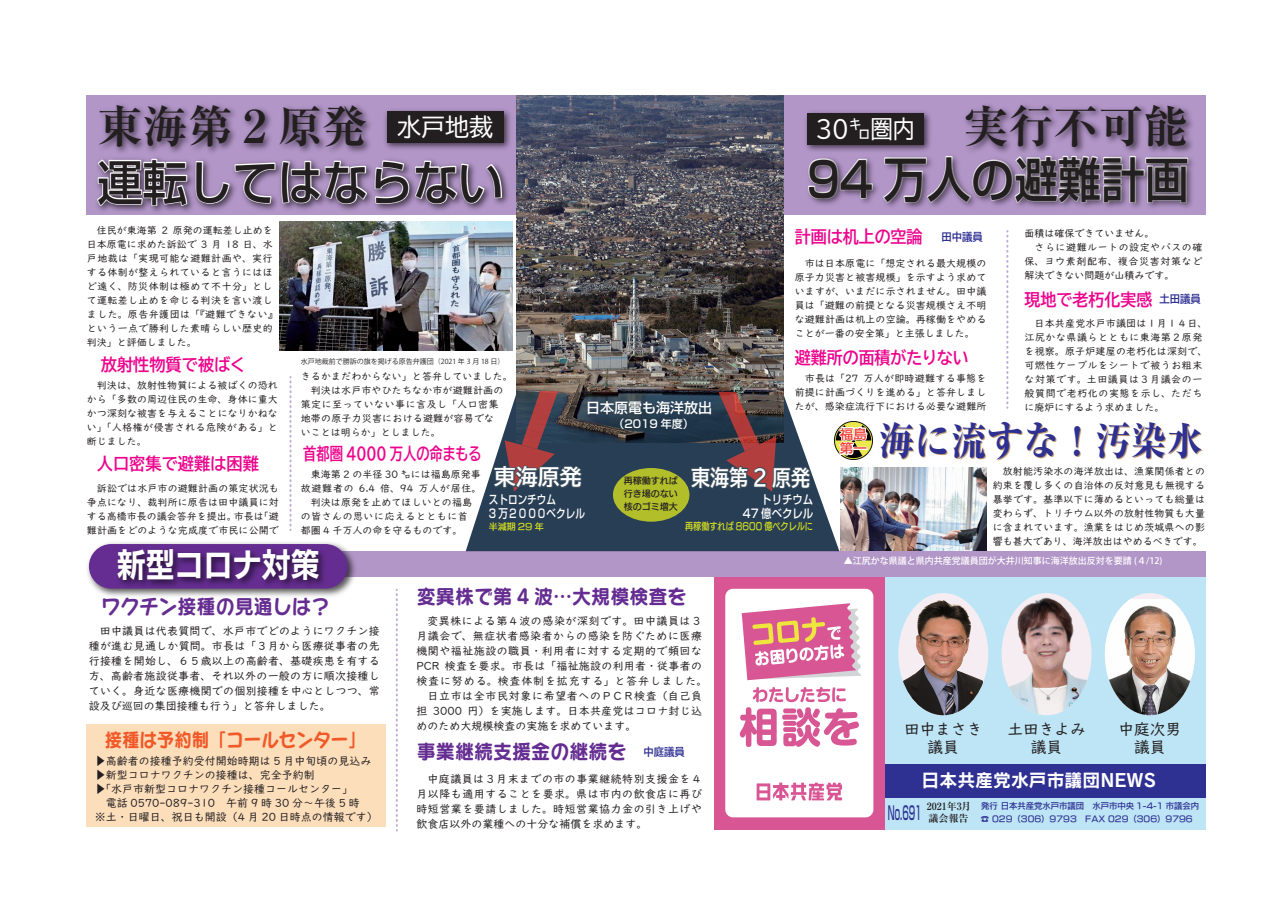
<style>
.page{position:relative;width:1287px;height:899px;background:#fff}
.page>*{position:absolute;margin:0;border:0;box-sizing:border-box;transform-origin:0 0}
.t1{font:500 48px "Shin Go Pro";color:#231f20;scale:.94 1}
.t2{font:500 48px "Shin Go Pro";color:#231f20;scale:.91 1}
.t3{font:700 45px "Ryumin Pro";color:#231f20}
.t4{font:800 39.2px "Ryumin Pro";color:#2e3092;scale:.9 1}
.t5{font:32.7px "New Rodin Pro B";color:#fff;scale:.89 1}
.t6{font:24px "BIZ UDP Gothic";color:#fff;scale:.91 1}
.t7{font:24px "BIZ UDP Gothic";color:#fff}
.t8{font:22px "BIZ UDP Gothic Bold";color:#fff;scale:.86 1}
.t9{font:22px "BIZ UDP Gothic Bold";color:#fff}
.t10{font:20px "Seurat Capie Pro B";color:#652d91;scale:.95 1}
.t11{font:19px "Seurat Capie Pro B";color:#f15929;scale:.92 1}
.t12{font:500 18.6px "Shin Go Pro";color:#2e3092;scale:.46 1}
.t13{font:17.9px "Rodin NTLG Pro B";color:#fff}
.t14{font:17px "BIZ UDP Gothic Bold";color:#ed028c;scale:.94 1}
.t15{font:17px "BIZ UDP Gothic Bold";color:#ed028c;scale:.95 1}
.t16{font:17px "BIZ UDP Gothic Bold";color:#ed028c;scale:.78 1}
.t17{font:15.7px/17.9px "UD Digi Kyokasho NP R";color:#231f20;text-align:center}
.t18{font:500 14px "Shin Go Pro";color:#fff}
.t19{font:500 12.9px/14.8px "Shin Go Pro";color:#ee3e35;scale:1.05 1}
.t20{font:500 12px/14px "Shin Go Pro";color:#fff;scale:.8 1}
.t21{font:500 12px/14px "Shin Go Pro";color:#fff;text-align:right;scale:.87 1}
.t22{font:11px/15px "UD Digi Kyokasho NP R";letter-spacing:.02em;color:#231f20;text-align:justify}
.t23{font:11px/15px "UD Digi Kyokasho NP R";letter-spacing:.045em;color:#231f20}
.t24{font:11px/14px "UD Digi Kyokasho NP R";color:#231f20}
.t25{font:11px "BIZ UDP Gothic Bold";color:#2e3092;scale:.94 1}
.t26{font:500 11px "Shin Go Pro";color:#fff}
.t27{font:10px/14px "UD Digi Kyokasho NP R";letter-spacing:.01em;color:#231f20;text-align:justify}
.t28{font:10px/14px "UD Digi Kyokasho NP R";letter-spacing:.05em;color:#231f20}
.t29{font:10px/14px "UD Digi Kyokasho NP R";letter-spacing:.035em;color:#231f20}
.t30{font:10px "New Rodin Pro DB";color:#d6df21;scale:.81 1}
.t31{font:700 10px/12px "Ryumin Pro";color:#231f20}
.t32{font:500 9px "Koz Go Pr 6 N";color:#fff}
.t33{font:9px/13px "New Rodin Pro DB";color:#231f20;text-align:justify}
.t34{font:9px "New Rodin Pro DB";color:#d6df21}
.t35{font:8.3px "New Rodin Pro DB";color:#2e3092}
.t36{font:7px "Koz Go Pr 6 N";color:#231f20}
.s1{font-family:"Koz Go Pro"}
</style>
<div class="page">
<div style="left:86px;top:724px;width:300px;height:103px;background:#fcdebb"></div>
<svg style="left:466px;top:443px;width:373px;height:108px;background:#43576a"></svg>
<div style="left:97px;top:551px;width:1109px;height:26px;background:#b296c8"></div>
<div style="left:613px;top:468px;width:76px;height:53px;background:#b3be2b;border-radius:50%"></div>
<svg style="left:396px;top:589px;width:2px;height:242px"></svg>
<div style="left:86px;top:95px;width:1120px;height:119px;background:#b296c8"></div>
<img style="left:834px;top:421px;width:39px;height:39px">
<svg style="left:835px;top:425px;width:33px;height:31px"></svg>
<div style="left:853px;top:446px;width:14px;height:4px;border:2px solid #fff"></div>
<img style="left:101px;top:104px;width:270px;height:48px">
<img style="left:90px;top:152px;width:426px;height:71px">
<svg style="left:96px;top:158px;width:93px;height:50px;background:#aca1b4"></svg>
<svg style="left:195px;top:159px;width:308px;height:46px"></svg>
<img style="left:381px;top:109px;width:134px;height:45px">
<div style="left:387px;top:111px;width:116px;height:31px;background:#231f20"></div>
<div style="left:885px;top:577px;width:321px;height:252px;background:#bde5f6"></div>
<div style="left:885px;top:764px;width:321px;height:33px;background:#2e3092"></div>
<div style="left:898px;top:593px;width:90px;height:122px;background:#f5edf2;border-radius:50%"></div>
<img style="left:900px;top:594px;width:83px;height:121px">
<div style="left:714px;top:577px;width:171px;height:252px;background:#d85694"></div>
<div style="left:725px;top:589px;width:148px;height:228px;background:#fff;border-radius:8px"></div>
<svg style="left:740px;top:687px;width:119px;height:60px"></svg>
<svg style="left:757px;top:782px;width:85px;height:18px"></svg>
<svg style="left:742px;top:603px;width:119px;height:77px"></svg>
<img style="left:87px;top:542px;width:268px;height:54px">
<div style="left:89px;top:544px;width:259px;height:44px;background:#652d91;border-radius:22px"></div>
<img style="left:111px;top:543px;width:220px;height:54px">
<img style="left:840px;top:467px;width:146px;height:84px">
<svg style="left:290px;top:377px;width:2px;height:153px"></svg>
<svg style="left:1006px;top:231px;width:2px;height:177px"></svg>
<img style="left:517px;top:95px;width:267px;height:348px">
<svg style="left:491px;top:391px;width:93px;height:100px;background:#635763"></svg>
<svg style="left:689px;top:392px;width:124px;height:99px;background:#5c535e"></svg>
<img style="left:279px;top:222px;width:233px;height:129px">
<img style="left:1002px;top:594px;width:90px;height:120px">
<img style="left:1105px;top:599px;width:90px;height:116px">
<img style="left:801px;top:156px;width:399px;height:59px">
<img style="left:958px;top:105px;width:242px;height:62px">
<img style="left:805px;top:111px;width:126px;height:40px">
<div style="left:807px;top:113px;width:117px;height:31px;background:#231f20"></div>
<h2 class="t3" style="left:97px;top:90px;width:272px">東海第２原発</h2>
<h1 class="t1" style="left:97px;top:143px;width:433px">運転してはならない</h1>
<h3 class="t7" style="left:397px;top:115px;width:97px">水戸地裁</h3>
<h3 class="t6" style="left:816px;top:117px;width:110px">30 圏内</h3>
<h3 class="t6" style="left:849px;top:117px;width:26px">㌔</h3>
<h2 class="t3" style="left:964px;top:90px;width:226px">実行不可能</h2>
<h1 class="t2" style="left:807px;top:140px;width:421px">94 万人の避難計画</h1>
<p class="t29" style="left:87px;top:224px;width:192px">　住民が東海第 2 原発の運転差し止めを日本原電に求めた訴訟で 3 月 18 日、水戸地裁は「実現可能な避難計画や、実行する体制が整えられていると言うにはほど遠く、防災体制は極めて不十分」として運転差し止めを命じる判決を言い渡しました。原告弁護団は「『避難できない』という一点で勝利した素晴らしい歴史的判決」と評価しました。</p>
<p class="t27" style="left:87px;top:378px;width:193px">　判決は、放射性物質による被ばくの恐れから「多数の周辺住民の生命、身体に重大かつ深刻な被害を与えることになりかねない」「人格権が侵害される危険がある」と断じました。</p>
<h3 class="t15" style="left:101px;top:356px;width:153px">放射性物質で被ばく</h3>
<h3 class="t15" style="left:97px;top:455px;width:172px">人口密集で避難は困難</h3>
<p class="t27" style="left:87px;top:481px;width:194px">　訴訟では水戸市の避難計画の策定状況も争点になり、裁判所に原告は田中議員に対する高橋市長の議会答弁を提出。市長は「避難計画をどのような完成度で市民に公開で</p>
<h3 class="t14" style="left:795px;top:228px;width:138px">計画は机上の空論</h3>
<p class="t28" style="left:1025px;top:226px;width:179px">面積は確保できていません。<br>　さらに避難ルートの設定やバスの確保、ヨウ素剤配布、複合災害対策など解決できない問題が山積みです。</p>
<p class="t25" style="left:941px;top:231px;width:45px">田中議員</p>
<p class="t27" style="left:795px;top:256px;width:193px">　市は日本原電に「想定される最大規模の原子力災害と被害規模」を示すよう求めていますが、いまだに示されません。田中議員は「避難の前提となる災害規模さえ不明な避難計画は机上の空論。再稼働をやめることが一番の安全策」と主張しました。</p>
<h3 class="t14" style="left:1025px;top:291px;width:137px">現地で老朽化実感</h3>
<p class="t28" style="left:1025px;top:316px;width:184px">　日本共産党水戸市議団は１月１４日、江尻かな県議らとともに東海第２原発を視察。原子炉建屋の老朽化は深刻で、可燃性ケーブルをシートで被うお粗末な対策です。土田議員は３月議会の一般質問で老朽化の実態を示し、ただちに廃炉にするよう求めました。</p>
<p class="t25" style="left:1159px;top:294px;width:45px">土田議員</p>
<h3 class="t14" style="left:795px;top:349px;width:187px">避難所の面積がたりない</h3>
<p class="t27" style="left:795px;top:371px;width:193px">　市長は「27 万人が即時避難する事態を前提に計画づくりを進める」と答弁しましたが、感染症流行下における必要な避難所</p>
<p class="t36" style="left:301px;top:357px;width:205px">水戸地裁前で勝訴の旗を掲げる原告弁護団（2021 年 3 月 18 日）</p>
<p class="t27" style="left:301px;top:369px;width:214px;text-align:left">きるかまだわからない」と答弁していました。　判決は水戸市やひたちなか市が避難計画の策定に至っていない事に言及し「人口密集<br>地帯の原子力災害における避難が容易でな<br>いことは明らか」としました。</p>
<h3 class="t18" style="left:586px;top:396px;width:127px">日本原電も海洋放出</h3>
<p class="t26" style="left:614px;top:415px;width:82px">（2019 年度）</p>
<p class="t19" style="left:840px;top:425px;width:27px">福島第一</p>
<h3 class="t4" style="left:880px;top:407px;width:361px;rotate:1deg">海に流すな！汚染水</h3>
<h3 class="t16" style="left:303px;top:445px;width:230px">首都圏 4000 万人の命まもる</h3>
<p class="t27" style="left:301px;top:468px;width:182px;text-align:left">　東海第 2 の半径 30 ㌔には福島原発事故避難者の 6.4 倍、94 万人が居住。　判決は原発を止めてほしいとの福島の皆さんの思いに応えるとともに首<br>都圏 4 千万人の命を守るものです。</p>
<p class="t27" style="left:993px;top:464px;width:214px">　放射能汚染水の海洋放出は、漁業関係者との約束を覆し多くの自治体の反対意見も無視する暴挙です。基準以下に薄めるといっても総量は変わらず、トリチウム以外の放射性物質も大量に含まれています。漁業をはじめ茨城県への影響も甚大であり、海洋放出はやめるべきです。</p>
<h3 class="t9" style="left:494px;top:466px;width:89px">東海原発</h3>
<h3 class="t8" style="left:691px;top:466px;width:140px">東海第 2 原発</h3>
<p class="t33" style="left:624px;top:473px;width:55px">再稼働すれば行き場のない核のゴミ増大</p>
<p class="t20" style="left:489px;top:491px;width:122px">ストロンチウム<br>3 万２０００ベクレル</p>
<p class="t21" style="left:743px;top:491px;width:82px">トリチウム<br>47 億ベクレル</p>
<p class="t34" style="left:489px;top:518px;width:57px">半減期 29 年</p>
<p class="t30" style="left:685px;top:517px;width:159px">再稼働すれば 8600 億ベクレルに</p>
<h3 class="t5" style="left:117px;top:537px;width:230px">新型コロナ対策</h3>
<h3 class="t10" style="left:101px;top:592px;width:242px">ワクチン接種の見通しは？</h3>
<p class="t22" style="left:89px;top:623px;width:293px">　田中議員は代表質問で、水戸市でどのようにワクチン接種が進む見通しか質問。市長は「３月から医療従事者の先行接種を開始し、６５歳以上の高齢者、基礎疾患を有する方、高齢者施設従事者、それ以外の一般の方に順次接種していく。身近な医療機関での個別接種を中心としつつ、常設及び巡回の集団接種も行う」と答弁しました。</p>
<h3 class="t11" style="left:105px;top:726px;width:285px">接種は予約制「コールセンター」</h3>
<p class="t24" style="left:95px;top:753px;width:285px"><span class="s1">▶</span>高齢者の接種予約受付開始時期は 5 月中旬頃の見込み<span class="s1">▶</span>新型コロナワクチンの接種は、完全予約制<br><span class="s1">▶</span>「水戸市新型コロナワクチン接種コールセンター」<br>　電話 0570-089-310　午前 9 時 30 分～午後 5 時　※土・日曜日、祝日も開設（4 月 20 日時点の情報です）</p>
<h3 class="t10" style="left:417px;top:582px;width:285px">変異株で第 4 波…大規模検査を</h3>
<p class="t23" style="left:416px;top:613px;width:293px">　変異株による第４波の感染が深刻です。田中議員は３月議会で、無症状者感染者からの感染を防ぐために医療機関や福祉施設の職員・利用者に対する定期的で頻回な<br>PCR 検査を要求。市長は「福祉施設の利用者・従事者の検査に努める。検査体制を拡充する」と答弁しました。　日立市は全市民対象に希望者へのＰＣＲ検査（自己負担 3000 円）を実施します。日本共産党はコロナ封じ込めのため大規模検査の実施を求めています。</p>
<h3 class="t10" style="left:417px;top:737px;width:222px">事業継続支援金の継続を</h3>
<p class="t25" style="left:643px;top:746px;width:45px">中庭議員</p>
<p class="t22" style="left:416px;top:771px;width:287px">　中庭議員は３月末までの市の事業継続特別支援金を４月以降も適用することを要求。県は市内の飲食店に再び時短営業を要請しました。時短営業協力金の引き上げや飲食店以外の業種への十分な補償を求めます。</p>
<p class="t32" style="left:844px;top:555px;width:320px">▲江尻かな県議と県内共産党議員団が大井川知事に海洋放出反対を要請 (４/12)</p>
<h3 class="t17" style="left:904px;top:720px;width:80px">田中まさき議員</h3>
<h3 class="t17" style="left:1007px;top:720px;width:80px">土田きよみ議員</h3>
<h3 class="t17" style="left:1118px;top:720px;width:64px">中庭次男議員</h3>
<h3 class="t13" style="left:922px;top:768px;width:236px">日本共産党水戸市議団NEWS</h3>
<p class="t35" style="left:981px;top:799px;width:219px">発行 日本共産党水戸市議団　水戸市中央 1-4-1 市議会内</p>
<p class="t31" style="left:927px;top:799px;width:46px">2021年3月議会報告</p>
<h3 class="t12" style="left:888px;top:797px;width:75px">No.691</h3>
<p class="t35" style="left:981px;top:812px;width:213px">☎ 029（306）9793　FAX 029（306）9796</p>
</div>
